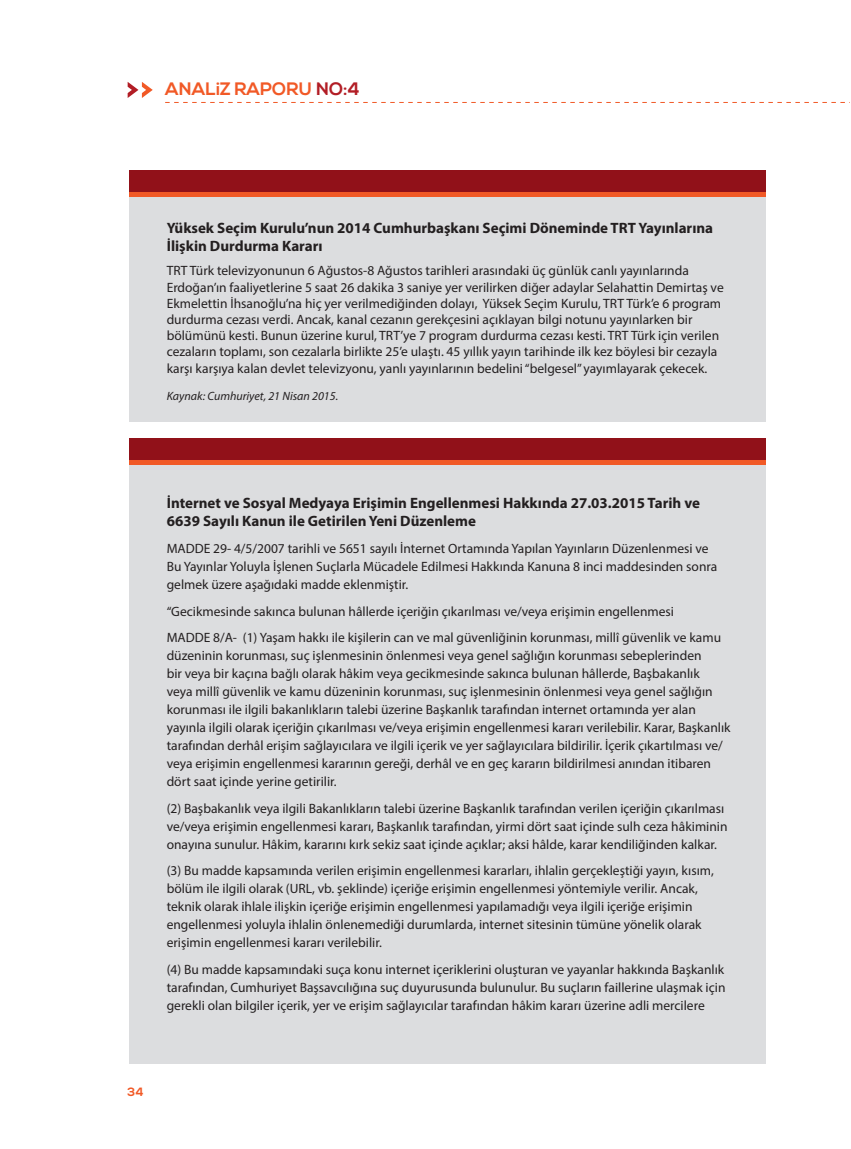
<style>
.page{position:relative;width:851px;height:1149px;background:#fff}
.page>*{position:absolute;margin:0;border:0;box-sizing:border-box;transform-origin:0 0}
.t1{font:700 18px "Nexa";color:#f15926}
.t2{font:700 15px/18px "Myriad Pro";color:#231f20}
.t3{font:13.5px/18px "Myriad Pro";color:#231f20}
.t4{font:italic 12px "Myriad Pro";color:#231f20}
.t5{font:700 12px "Nexa";color:#f15926}
.s1{color:#b21d25}
</style>
<div class="page">
<div style="left:129px;top:192px;width:636px;height:230px;background:#dcdddf"></div>
<div style="left:129px;top:460px;width:636px;height:603px;background:#dcdddf"></div>
<div style="left:129px;top:170px;width:636px;height:22px;background:#911119"></div>
<div style="left:129px;top:438px;width:636px;height:22px;background:#911119"></div>
<div style="left:129px;top:192px;width:636px;height:5px;background:#f15926"></div>
<div style="left:129px;top:460px;width:636px;height:5px;background:#f15926"></div>
<svg style="left:128px;top:82px;width:25px;height:16px"></svg>
<svg style="left:165px;top:102px;width:680px;height:1px"></svg>
<h1 class="t1" style="left:165px;top:79px;width:196px">ANALiZ RAPORU <span class="s1">NO:4</span></h1>
<p class="t2" style="left:167px;top:218px;width:548px">Yüksek Seçim Kurulu’nun 2014 Cumhurbaşkanı Seçimi Döneminde TRT Yayınlarına<br>İlişkin Durdurma Kararı</p>
<p class="t3" style="left:167px;top:262px;width:558px;line-height:16.2px">TRT Türk televizyonunun 6 Ağustos-8 Ağustos tarihleri arasındaki üç günlük canlı yayınlarında Erdoğan’ın faaliyetlerine 5 saat 26 dakika 3 saniye yer verilirken diğer adaylar Selahattin Demirtaş ve Ekmelettin İhsanoğlu’na hiç yer verilmediğinden dolayı, Yüksek Seçim Kurulu, TRT Türk’e 6 program durdurma cezası verdi. Ancak, kanal cezanın gerekçesini açıklayan bilgi notunu yayınlarken bir bölümünü kesti. Bunun üzerine kurul, TRT’ye 7 program durdurma cezası kesti. TRT Türk için verilen cezaların toplamı, son cezalarla birlikte 25’e ulaştı. 45 yıllık yayın tarihinde ilk kez böylesi bir cezayla karşı karşıya kalan devlet televizyonu, yanlı yayınlarının bedelini “belgesel” yayımlayarak çekecek.</p>
<p class="t4" style="left:167px;top:388px;width:173px">Kaynak: Cumhuriyet, 21 Nisan 2015.</p>
<p class="t2" style="left:167px;top:493px;width:535px">İnternet ve Sosyal Medyaya Erişimin Engellenmesi Hakkında 27.03.2015 Tarih ve<br>6639 Sayılı Kanun ile Getirilen Yeni Düzenleme</p>
<p class="t3" style="left:167px;top:539px;width:552px">MADDE 29- 4/5/2007 tarihli ve 5651 sayılı İnternet Ortamında Yapılan Yayınların Düzenlenmesi ve<br>Bu Yayınlar Yoluyla İşlenen Suçlarla Mücadele Edilmesi Hakkında Kanuna 8 inci maddesinden sonra gelmek üzere aşağıdaki madde eklenmiştir.</p>
<p class="t3" style="left:167px;top:597px;width:556px;line-height:26.5px">“Gecikmesinde sakınca bulunan hâllerde içeriğin çıkarılması ve/veya erişimin engellenmesi<br>MADDE 8/A- (1) Yaşam hakkı ile kişilerin can ve mal güvenliğinin korunması, millî güvenlik ve kamu</p>
<p class="t3" style="left:167px;top:646px;width:565px">düzeninin korunması, suç işlenmesinin önlenmesi veya genel sağlığın korunması sebeplerinden<br>bir veya bir kaçına bağlı olarak hâkim veya gecikmesinde sakınca bulunan hâllerde, Başbakanlık<br>veya millî güvenlik ve kamu düzeninin korunması, suç işlenmesinin önlenmesi veya genel sağlığın korunması ile ilgili bakanlıkların talebi üzerine Başkanlık tarafından internet ortamında yer alan yayınla ilgili olarak içeriğin çıkarılması ve/veya erişimin engellenmesi kararı verilebilir. Karar, Başkanlık tarafından derhâl erişim sağlayıcılara ve ilgili içerik ve yer sağlayıcılara bildirilir. İçerik çıkartılması ve/ veya erişimin engellenmesi kararının gereği, derhâl ve en geç kararın bildirilmesi anından itibaren dört saat içinde yerine getirilir.</p>
<p class="t3" style="left:167px;top:798px;width:562px">(2) Başbakanlık veya ilgili Bakanlıkların talebi üzerine Başkanlık tarafından verilen içeriğin çıkarılması ve/veya erişimin engellenmesi kararı, Başkanlık tarafından, yirmi dört saat içinde sulh ceza hâkiminin onayına sunulur. Hâkim, kararını kırk sekiz saat içinde açıklar; aksi hâlde, karar kendiliğinden kalkar.</p>
<p class="t3" style="left:167px;top:861px;width:548px">(3) Bu madde kapsamında verilen erişimin engellenmesi kararları, ihlalin gerçekleştiği yayın, kısım, bölüm ile ilgili olarak (URL, vb. şeklinde) içeriğe erişimin engellenmesi yöntemiyle verilir. Ancak, teknik olarak ihlale ilişkin içeriğe erişimin engellenmesi yapılamadığı veya ilgili içeriğe erişimin engellenmesi yoluyla ihlalin önlenemediği durumlarda, internet sitesinin tümüne yönelik olarak erişimin engellenmesi kararı verilebilir.</p>
<p class="t3" style="left:167px;top:959px;width:560px;text-align:justify">(4) Bu madde kapsamındaki suça konu internet içeriklerini oluşturan ve yayanlar hakkında Başkanlık tarafından, Cumhuriyet Başsavcılığına suç duyurusunda bulunulur. Bu suçların faillerine ulaşmak için gerekli olan bilgiler içerik, yer ve erişim sağlayıcılar tarafından hâkim kararı üzerine adli mercilere</p>
<p class="t5" style="left:128px;top:1084px;width:17px">34</p>
</div>
